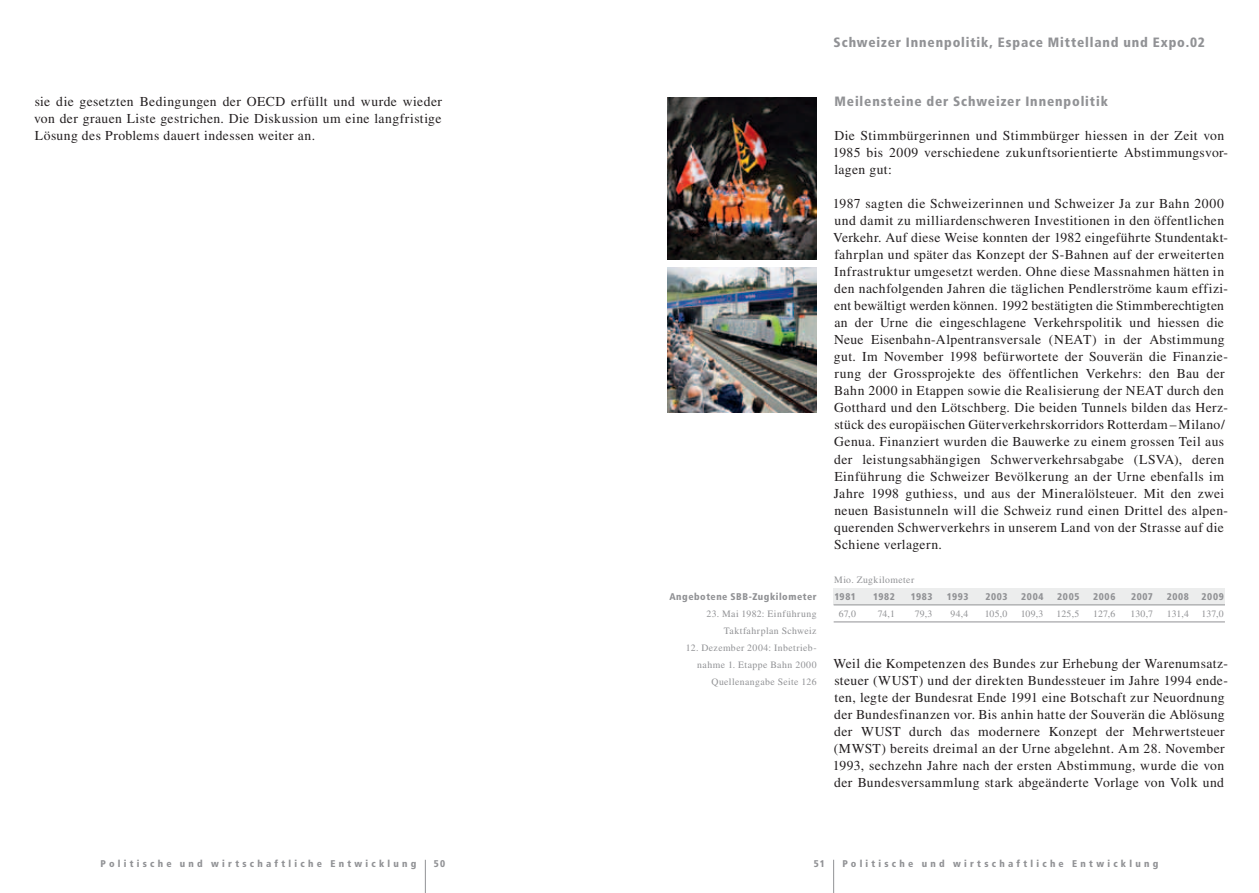
<style>
.page{position:relative;width:1259px;height:893px;background:#fff}
.page>*{position:absolute;margin:0;border:0;box-sizing:border-box;transform-origin:0 0}
.t1{font:13.65px/17px "Times LT Std";letter-spacing:.03em;color:#231f20}
.t2{font:900 condensed 13.5px "Frutiger LT Std";letter-spacing:.065em;color:#919295}
.t3{font:9.75px/17px "Times LT Std";letter-spacing:.04em;color:#919295;text-align:right}
.t4{font:900 condensed 9.75px "Frutiger LT Std";letter-spacing:.325em;color:#919295}
.t5{font:900 condensed 9.75px "Frutiger LT Std";letter-spacing:.055em;color:#919295}
</style>
<div class="page">
<img style="left:668px;top:268px;width:148px;height:144px">
<img style="left:668px;top:98px;width:148px;height:161px">
<div style="left:833px;top:589px;width:392px;height:16px;background:#eceded"></div>
<hr style="left:425px;top:860px;width:1px;height:33px;background:#919295">
<hr style="left:833px;top:860px;width:1px;height:33px;background:#919295">
<hr style="left:833px;top:605px;width:392px;height:1px;background:#919295">
<hr style="left:833px;top:622px;width:392px;height:1px;background:#919295">
<p class="t1" style="left:34px;top:93px;width:409px;text-align:justify">sie die gesetzten Bedingungen der OECD erfüllt und wurde wieder von der grauen Liste gestrichen. Die Diskussion um eine langfristige Lösung des Problems dauert indessen weiter an.</p>
<p class="t2" style="left:833px;top:34px;width:373px">Schweizer Innenpolitik, Espace Mittelland und Expo.02</p>
<p class="t5" style="left:669px;top:590px;width:149px">Angebotene SBB-Zugkilometer</p>
<p class="t3" style="left:706px;top:605px;width:112px">23. Mai 1982: Einführung<br>Taktfahrplan Schweiz</p>
<p class="t3" style="left:686px;top:639px;width:132px">12. Dezember 2004: Inbetrieb&shy;nahme 1. Etappe Bahn 2000<br>Quellenangabe Seite 126</p>
<p class="t2" style="left:834px;top:93px;width:275px">Meilensteine der Schweizer Innenpolitik</p>
<p class="t1" style="left:833px;top:127px;width:397px">Die Stimmbürgerinnen und Stimmbürger hiessen in der Zeit von<br>1985 bis 2009 verschiedene zukunftsorientierte Abstimmungsvor&shy;lagen gut:</p>
<p class="t1" style="left:833px;top:195px;width:397px">1987 sagten die Schweizerinnen und Schweizer Ja zur Bahn 2000 und damit zu milliardenschweren Investitionen in den öffentlichen Verkehr. Auf diese Weise konnten der 1982 eingeführte Stundentakt&shy;fahrplan und später das Konzept der S-Bahnen auf der erweiterten Infrastruktur umgesetzt werden. Ohne diese Massnahmen hätten in den nachfolgenden Jahren die täglichen Pendlerströme kaum effizi&shy;ent bewältigt werden können. 1992 bestätigten die Stimmberechtigten an der Urne die eingeschlagene Verkehrspolitik und hiessen die Neue Eisenbahn-Alpentransversale (NEAT) in der Abstimmung gut. Im November 1998 befürwortete der Souverän die Finanzie&shy;rung der Grossprojekte des öffentlichen Verkehrs: den Bau der Bahn 2000 in Etappen sowie die Realisierung der NEAT durch den Gotthard und den Lötschberg. Die beiden Tunnels bilden das Herz&shy;stück des europäischen Güterverkehrskorridors Rotterdam–Milano/ Genua. Finanziert wurden die Bauwerke zu einem grossen Teil aus der leistungsabhängigen Schwerverkehrsabgabe (LSVA), deren Einführung die Schweizer Bevölkerung an der Urne ebenfalls im Jahre 1998 guthiess, und aus der Mineralölsteuer. Mit den zwei neuen Basistunneln will die Schweiz rund einen Drittel des alpen&shy;querenden Schwerverkehrs in unserem Land von der Strasse auf die Schiene verlagern.</p>
<p class="t3" style="left:834px;top:571px;width:82px">Mio. Zugkilometer</p>
<p class="t4" style="left:834px;top:590px;width:23px">1981</p>
<p class="t4" style="left:873px;top:590px;width:23px">1982</p>
<p class="t4" style="left:910px;top:590px;width:23px">1983</p>
<p class="t4" style="left:947px;top:590px;width:23px">1993</p>
<p class="t4" style="left:985px;top:590px;width:24px">2003</p>
<p class="t4" style="left:1021px;top:590px;width:24px">2004</p>
<p class="t4" style="left:1057px;top:590px;width:24px">2005</p>
<p class="t4" style="left:1093px;top:590px;width:24px">2006</p>
<p class="t4" style="left:1131px;top:590px;width:23px">2007</p>
<p class="t4" style="left:1166px;top:590px;width:24px">2008</p>
<p class="t4" style="left:1201px;top:590px;width:24px">2009</p>
<p class="t3" style="left:838px;top:605px;width:19px">67,0</p>
<p class="t3" style="left:877px;top:605px;width:19px">74,1</p>
<p class="t3" style="left:915px;top:605px;width:19px">79,3</p>
<p class="t3" style="left:950px;top:605px;width:20px">94,4</p>
<p class="t3" style="left:984px;top:605px;width:24px">105,0</p>
<p class="t3" style="left:1020px;top:605px;width:24px">109,3</p>
<p class="t3" style="left:1056px;top:605px;width:25px">125,5</p>
<p class="t3" style="left:1093px;top:605px;width:24px">127,6</p>
<p class="t3" style="left:1130px;top:605px;width:24px">130,7</p>
<p class="t3" style="left:1167px;top:605px;width:24px">131,4</p>
<p class="t3" style="left:1201px;top:605px;width:24px">137,0</p>
<p class="t1" style="left:833px;top:654px;width:397px">Weil die Kompetenzen des Bundes zur Erhebung der Warenumsatz&shy;steuer (WUST) und der direkten Bundessteuer im Jahre 1994 ende&shy;ten, legte der Bundesrat Ende 1991 eine Botschaft zur Neuordnung der Bundesfinanzen vor. Bis anhin hatte der Souverän die Ablösung der WUST durch das modernere Konzept der Mehrwertsteuer (MWST) bereits dreimal an der Urne abgelehnt. Am 28. November 1993, sechzehn Jahre nach der ersten Abstimmung, wurde die von der Bundesversammlung stark abgeänderte Vorlage von Volk und</p>
<p class="t4" style="left:100px;top:857px;width:317px">Politische und wirtschaftliche Entwicklung</p>
<p class="t4" style="left:434px;top:857px;width:13px">50</p>
<p class="t4" style="left:813px;top:857px;width:13px">51</p>
<p class="t4" style="left:842px;top:857px;width:317px">Politische und wirtschaftliche Entwicklung</p>
</div>
